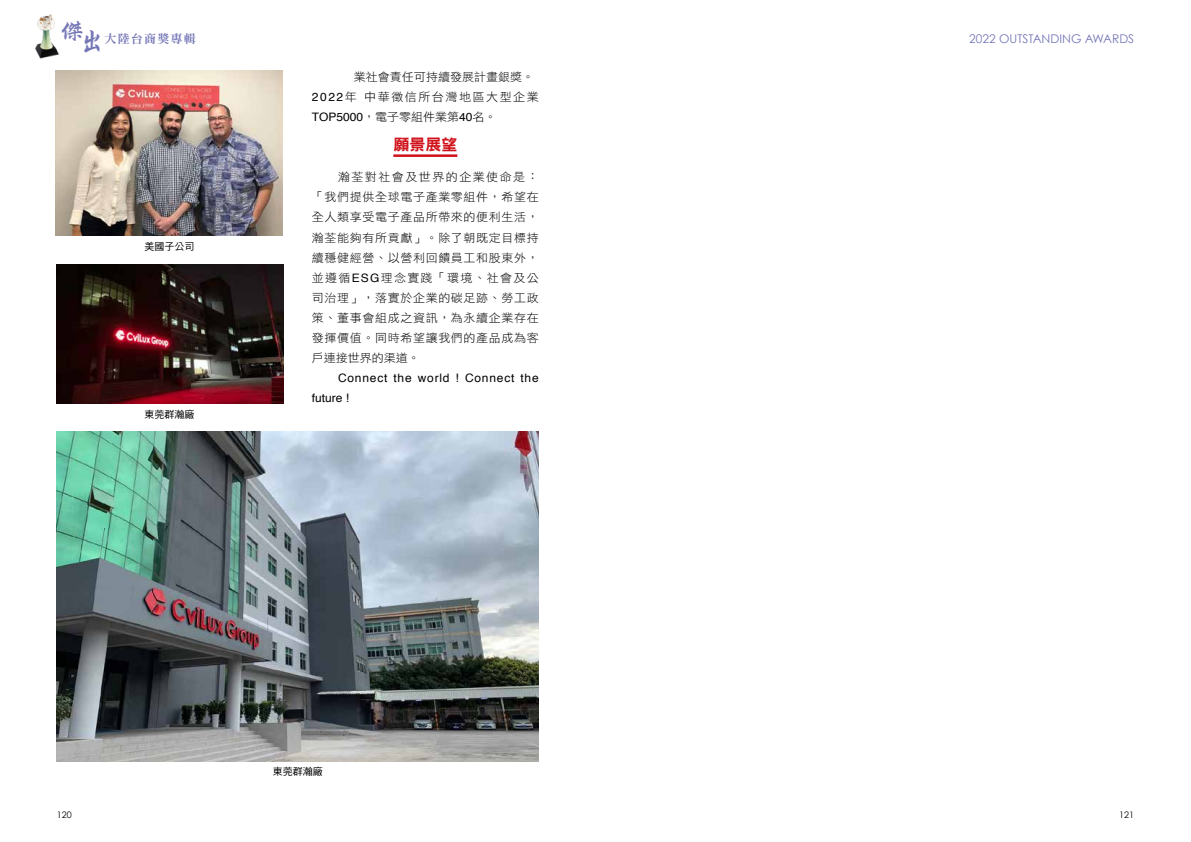
<style>
.page{position:relative;width:1191px;height:842px;background:#fff}
.page>*{position:absolute;margin:0;border:0;box-sizing:border-box;transform-origin:0 0}
.t1{font:25.2px "DF Xing Kai Std W5";color:#7677b7}
.t2{font:15.5px "DF Hei Std W9";color:#d0121b}
.t3{font:12px "Century Gothic";color:#7677b7}
.t4{font:12px "DF Ming Std W9";letter-spacing:.1em;color:#7677b7}
.t5{font:11.6px/20.1px "DF Hei Std W3";letter-spacing:.055em;color:#000;text-align:justify}
.t6{font:11.6px/20px "DF Hei Std W3";color:#000}
.t7{font:11.6px/20.1px "Helvetica";letter-spacing:.065em;color:#000}
.t8{font:10px "DF Hei Std W5";color:#000}
.t9{font:9px "Century Gothic";color:#000}
.s1{font-size:27.2px}
.s2{font-family:"Helvetica"}
</style>
<div class="page">
<img style="left:35px;top:14px;width:24px;height:45px">
<hr style="left:393px;top:154px;width:64px;height:3px;background:#d0121b">
<img style="left:56px;top:71px;width:227px;height:165px">
<img style="left:57px;top:431px;width:482px;height:330px">
<img style="left:57px;top:264px;width:226px;height:140px">
<h1 class="t1" style="left:60px;top:18px;width:48px">傑<span class="s1">出</span></h1>
<p class="t4" style="left:105px;top:32px;width:93px">大陸台商獎專輯</p>
<p class="t3" style="left:969px;top:31px;width:166px">2022 OUTSTANDING AWARDS</p>
<p class="t8" style="left:144px;top:241px;width:51px">美國子公司</p>
<p class="t8" style="left:144px;top:409px;width:51px">東莞群瀚廠</p>
<p class="t6" style="left:312px;top:67px;width:228px;text-indent:42px">業社會責任可持續發展計畫銀獎。<br><span class="s2">2022</span>年 中華徵信所台灣地區大型企業<br><span class="s2">TOP5000</span>，電子零組件業第<span class="s2">40</span>名。</p>
<h2 class="t2" style="left:393px;top:136px;width:65px">願景展望</h2>
<p class="t5" style="left:312px;top:167px;width:228px;text-indent:26px">瀚荃對社會及世界的企業使命是：「我們提供全球電子產業零組件，希望在全人類享受電子產品所帶來的便利生活，瀚荃能夠有所貢獻」。除了朝既定目標持續穩健經營、以營利回饋員工和股東外，並遵循<span class="s2">ESG</span>理念實踐「環境、社會及公司治理」，落實於企業的碳足跡、勞工政策、董事會組成之資訊，為永續企業存在發揮價值。同時希望讓我們的產品成為客戶連接世界的渠道。</p>
<p class="t7" style="left:312px;top:368px;width:228px;text-indent:26px">Connect the world ! Connect the future !</p>
<p class="t8" style="left:273px;top:766px;width:51px">東莞群瀚廠</p>
<p class="t9" style="left:57px;top:809px;width:16px">120</p>
<p class="t9" style="left:1119px;top:809px;width:16px">121</p>
</div>
